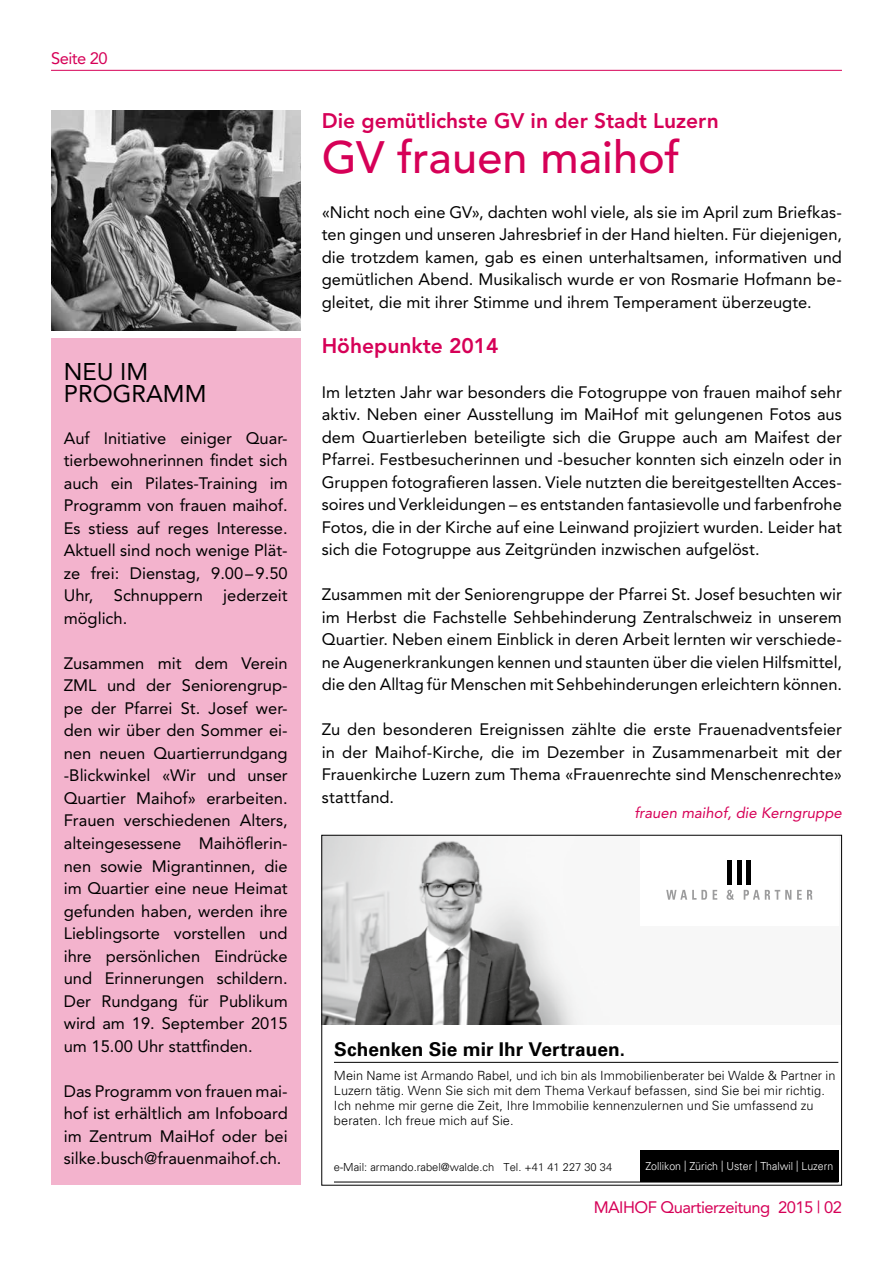
<style>
.page{position:relative;width:893px;height:1263px;background:#fff}
.page>*{position:absolute;margin:0;border:0;box-sizing:border-box;transform-origin:0 0}
.t1{font:500 45px "Avenir";color:#d60057}
.t2{font:24px/22.5px "Avenir";color:#000}
.t3{font:800 21px "Avenir";color:#d60057}
.t4{font:700 19.05px "Univers LT";letter-spacing:.005em;color:#000}
.t5{font:16.5px/22.5px "Avenir";color:#000;text-align:justify}
.t6{font:16.5px "Avenir";letter-spacing:-.03em;color:#d60057}
.t7{font:italic 15px "Avenir";color:#d60057}
.t8{font:300 12.75px/15.3px "Univers LT";letter-spacing:.01em;color:#000}
.t9{font:300 11.1px "Univers LT";color:#000}
.t10{font:300 11.1px "Univers LT";color:#fff;scale:.95 1}
</style>
<div class="page">
<hr style="left:51px;top:70px;width:791px;height:1px;background:#d60057">
<div style="left:51px;top:338px;width:249px;height:846px;background:#f3b3cd"></div>
<img style="left:323px;top:837px;width:261px;height:187px">
<div style="left:640px;top:1150px;width:198px;height:32px;background:#000"></div>
<hr style="left:334px;top:1181px;width:504px;height:1px;background:#000">
<div style="left:737px;top:861px;width:5px;height:24px;background:#000"></div>
<div style="left:727px;top:861px;width:5px;height:24px;background:#000"></div>
<div style="left:746px;top:861px;width:5px;height:24px;background:#000"></div>
<svg style="left:666px;top:890px;width:41px;height:10px"></svg>
<svg style="left:713px;top:890px;width:4px;height:10px"></svg>
<svg style="left:726px;top:890px;width:8px;height:10px"></svg>
<svg style="left:744px;top:890px;width:47px;height:10px"></svg>
<svg style="left:797px;top:890px;width:15px;height:10px"></svg>
<hr style="left:334px;top:1062px;width:504px;height:1px;background:#000">
<img style="left:51px;top:111px;width:249px;height:219px">
<p class="t6" style="left:51px;top:48px;width:58px">Seite 20</p>
<h2 class="t2" style="left:64px;top:360px;width:144px">NEU IM<br>PROGRAMM</h2>
<p class="t5" style="left:64px;top:427px;width:225px">Auf Initiative einiger Quar&shy;tierbewohnerinnen findet sich auch ein Pilates-Training im Programm von frauen maihof.<br>Es stiess auf reges Interesse.<br>Aktuell sind noch wenige Plät&shy;ze frei: Dienstag, 9.00–9.50<br>Uhr, Schnuppern jederzeit möglich.</p>
<p class="t5" style="left:64px;top:652px;width:225px">Zusammen mit dem Verein ZML und der Seniorengrup&shy;pe der Pfarrei St. Josef wer&shy;den wir über den Sommer ei&shy;nen neuen Quartierrundgang -Blickwinkel «Wir und unser Quartier Maihof» erarbeiten.<br>Frauen verschiedenen Alters, alteingesessene Maihöflerin&shy;nen sowie Migrantinnen, die im Quartier eine neue Heimat gefunden haben, werden ihre Lieblingsorte vorstellen und ihre persönlichen Eindrücke und Erinnerungen schildern.<br>Der Rundgang für Publikum wird am 19. September 2015 um 15.00 Uhr stattfinden.</p>
<p class="t5" style="left:64px;top:1080px;width:225px">Das Programm von frauen mai&shy;hof ist erhältlich am Infoboard im Zentrum MaiHof oder bei silke.busch@frauenmaihof.ch.</p>
<p class="t3" style="left:322px;top:108px;width:399px">Die gemütlichste GV in der Stadt Luzern</p>
<h1 class="t1" style="left:322px;top:131px;width:360px">GV frauen maihof</h1>
<p class="t5" style="left:322px;top:201px;width:522px">«Nicht noch eine GV», dachten wohl viele, als sie im April zum Briefkas&shy;ten gingen und unseren Jahresbrief in der Hand hielten. Für diejenigen, die trotzdem kamen, gab es einen unterhaltsamen, informativen und gemütlichen Abend. Musikalisch wurde er von Rosmarie Hofmann be&shy;gleitet, die mit ihrer Stimme und ihrem Temperament überzeugte.</p>
<p class="t3" style="left:322px;top:333px;width:178px">Höhepunkte 2014</p>
<p class="t5" style="left:322px;top:381px;width:522px">Im letzten Jahr war besonders die Fotogruppe von frauen maihof sehr aktiv. Neben einer Ausstellung im MaiHof mit gelungenen Fotos aus dem Quartierleben beteiligte sich die Gruppe auch am Maifest der Pfarrei. Festbesucherinnen und -besucher konnten sich einzeln oder in Gruppen fotografieren lassen. Viele nutzten die bereitgestellten Acces&shy;soires und Verkleidungen – es entstanden fantasievolle und farbenfrohe Fotos, die in der Kirche auf eine Leinwand projiziert wurden. Leider hat sich die Fotogruppe aus Zeitgründen inzwischen aufgelöst.</p>
<p class="t5" style="left:322px;top:583px;width:522px">Zusammen mit der Seniorengruppe der Pfarrei St. Josef besuchten wir im Herbst die Fachstelle Sehbehinderung Zentralschweiz in unserem Quartier. Neben einem Einblick in deren Arbeit lernten wir verschiede&shy;ne Augenerkrankungen kennen und staunten über die vielen Hilfsmittel, die den Alltag für Menschen mit Sehbehinderungen erleichtern können.</p>
<p class="t5" style="left:322px;top:718px;width:522px">Zu den besonderen Ereignissen zählte die erste Frauenadventsfeier in der Maihof-Kirche, die im Dezember in Zusammenarbeit mit der Frauenkirche Luzern zum Thema «Frauenrechte sind Menschenrechte» stattfand.</p>
<p class="t7" style="left:634px;top:804px;width:209px">frauen maihof, die Kerngruppe</p>
<p class="t4" style="left:334px;top:1038px;width:292px">Schenken Sie mir Ihr Vertrauen.</p>
<p class="t8" style="left:334px;top:1067px;width:503px">Mein Name ist Armando Rabel, und ich bin als Immobilienberater bei Walde &amp; Partner in Luzern tätig. Wenn Sie sich mit dem Thema Verkauf befassen, sind Sie bei mir richtig.<br>Ich nehme mir gerne die Zeit, Ihre Immobilie kennenzulernen und Sie umfassend zu beraten. Ich freue mich auf Sie.</p>
<p class="t9" style="left:334px;top:1160px;width:280px">e-Mail: armando.rabel@walde.ch Tel. +41 41 227 30 34</p>
<p class="t10" style="left:645px;top:1160px;width:199px">Zollikon | Zürich | Uster | Thalwil | Luzern</p>
<p class="t6" style="left:594px;top:1198px;width:250px">MAIHOF Quartierzeitung 2015 | 02</p>
</div>
